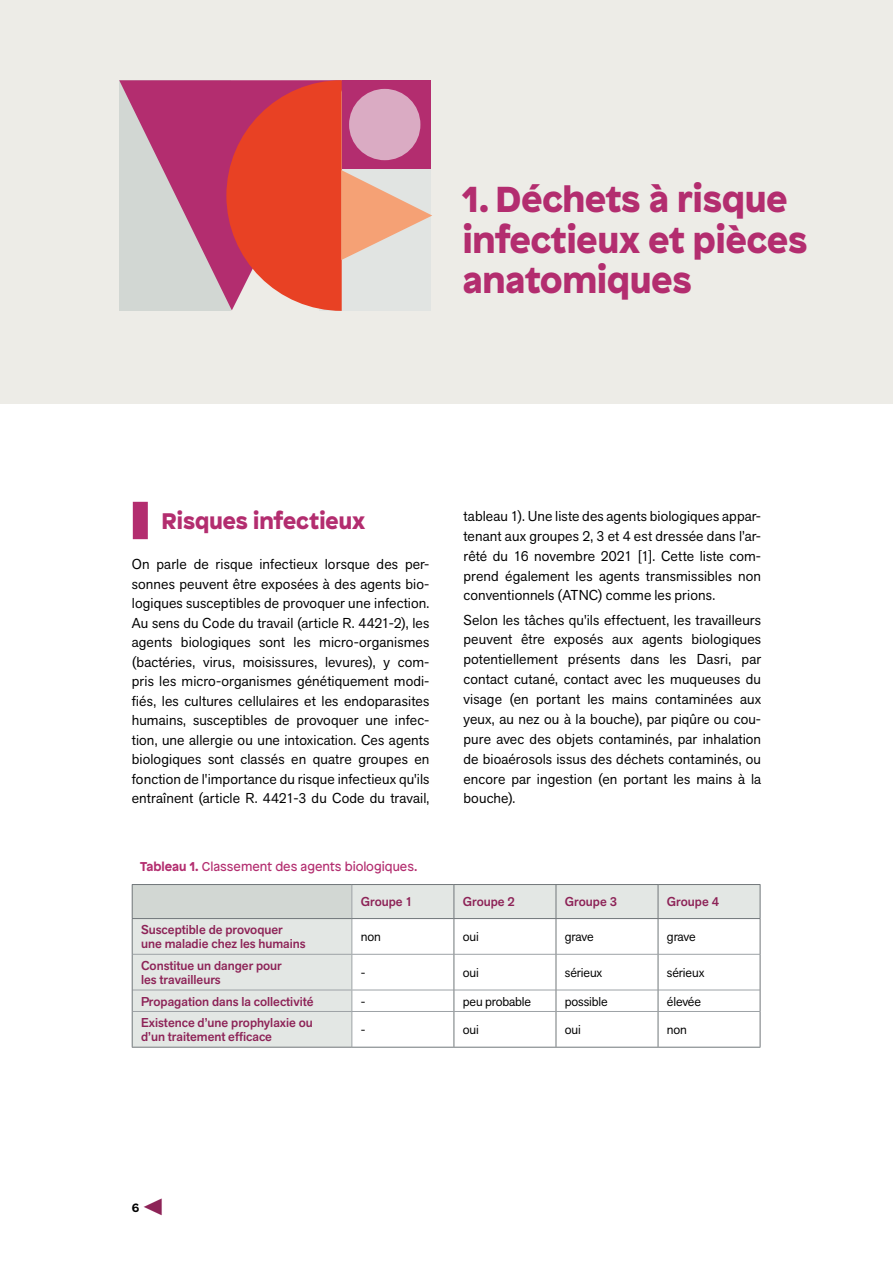
<style>
.page{position:relative;width:893px;height:1263px;background:#fff}
.page>*{position:absolute;margin:0;border:0;box-sizing:border-box;transform-origin:0 0}
.t1{font:900 36px/40.5px "Patron";color:#b32d6f}
.t2{font:900 22.5px "Patron";color:#b32d6f}
.t3{font:14.25px/19.8px "Akzid Grtsk Next";letter-spacing:.01em;color:#000;text-align:justify}
.t4{font:500 12.75px/14.2px "Akzid Grtsk Next";color:#8d2357}
.t5{font:12.75px "Akzid Grtsk Next";letter-spacing:-.01em;color:#000}
.t6{font:12.75px "Patron";color:#b32d6f}
.t7{font:700 12px "Patron";color:#000}
.s1{font-weight:700}
.s2{color:#8d2357}
</style>
<div class="page">
<div style="left:0;top:0;width:893px;height:404px;background:#edece7"></div>
<svg style="left:119px;top:80px;width:107px;height:230px;background:#c386a3"></svg>
<svg style="left:226px;top:80px;width:206px;height:231px"></svg>
<div style="left:133px;top:502px;width:15px;height:37px;background:#b32d6f"></div>
<svg style="left:133px;top:885px;width:627px;height:162px"></svg>
<hr style="left:351px;top:885px;width:1px;height:33px;background:#9da2a6">
<hr style="left:351px;top:919px;width:1px;height:35px;background:#9da2a6">
<hr style="left:133px;top:954px;width:219px;height:1px;background:#9da2a6">
<hr style="left:352px;top:954px;width:102px;height:1px;background:#9da2a6">
<hr style="left:351px;top:955px;width:1px;height:35px;background:#9da2a6">
<hr style="left:454px;top:954px;width:102px;height:1px;background:#9da2a6">
<hr style="left:556px;top:954px;width:102px;height:1px;background:#9da2a6">
<hr style="left:658px;top:954px;width:102px;height:1px;background:#9da2a6">
<hr style="left:133px;top:990px;width:219px;height:1px;background:#9da2a6">
<hr style="left:352px;top:990px;width:102px;height:1px;background:#9da2a6">
<svg style="left:351px;top:990px;width:1px;height:21px"></svg>
<hr style="left:454px;top:990px;width:102px;height:1px;background:#9da2a6">
<hr style="left:556px;top:990px;width:102px;height:1px;background:#9da2a6">
<hr style="left:658px;top:990px;width:102px;height:1px;background:#9da2a6">
<hr style="left:133px;top:1011px;width:219px;height:1px;background:#9da2a6">
<hr style="left:352px;top:1011px;width:102px;height:1px;background:#9da2a6">
<hr style="left:351px;top:1012px;width:1px;height:35px;background:#9da2a6">
<hr style="left:454px;top:1011px;width:102px;height:1px;background:#9da2a6">
<hr style="left:556px;top:1011px;width:102px;height:1px;background:#9da2a6">
<hr style="left:658px;top:1011px;width:102px;height:1px;background:#9da2a6">
<hr style="left:132px;top:884px;width:220px;height:1px;background:#71777a">
<hr style="left:132px;top:885px;width:1px;height:33px;background:#71777a">
<hr style="left:352px;top:884px;width:102px;height:1px;background:#71777a">
<hr style="left:454px;top:884px;width:102px;height:1px;background:#71777a">
<hr style="left:454px;top:885px;width:1px;height:33px;background:#71777a">
<hr style="left:556px;top:884px;width:102px;height:1px;background:#71777a">
<hr style="left:556px;top:885px;width:1px;height:33px;background:#71777a">
<hr style="left:658px;top:884px;width:102px;height:1px;background:#71777a">
<hr style="left:658px;top:885px;width:1px;height:33px;background:#71777a">
<hr style="left:760px;top:885px;width:1px;height:33px;background:#71777a">
<hr style="left:132px;top:918px;width:220px;height:1px;background:#71777a">
<hr style="left:352px;top:918px;width:102px;height:1px;background:#71777a">
<hr style="left:454px;top:918px;width:102px;height:1px;background:#71777a">
<hr style="left:556px;top:918px;width:102px;height:1px;background:#71777a">
<hr style="left:658px;top:918px;width:102px;height:1px;background:#71777a">
<hr style="left:132px;top:919px;width:1px;height:35px;background:#71777a">
<hr style="left:454px;top:919px;width:1px;height:35px;background:#71777a">
<hr style="left:556px;top:919px;width:1px;height:35px;background:#71777a">
<hr style="left:658px;top:919px;width:1px;height:35px;background:#71777a">
<hr style="left:760px;top:919px;width:1px;height:35px;background:#71777a">
<hr style="left:132px;top:954px;width:1px;height:36px;background:#71777a">
<hr style="left:454px;top:954px;width:1px;height:36px;background:#71777a">
<hr style="left:556px;top:954px;width:1px;height:36px;background:#71777a">
<hr style="left:658px;top:954px;width:1px;height:36px;background:#71777a">
<hr style="left:760px;top:954px;width:1px;height:36px;background:#71777a">
<svg style="left:132px;top:990px;width:1px;height:21px"></svg>
<svg style="left:454px;top:990px;width:1px;height:21px"></svg>
<svg style="left:556px;top:990px;width:1px;height:21px"></svg>
<svg style="left:658px;top:991px;width:1px;height:20px"></svg>
<svg style="left:760px;top:990px;width:1px;height:21px"></svg>
<hr style="left:132px;top:1011px;width:1px;height:36px;background:#71777a">
<hr style="left:454px;top:1011px;width:1px;height:36px;background:#71777a">
<hr style="left:556px;top:1011px;width:1px;height:36px;background:#71777a">
<hr style="left:658px;top:1011px;width:1px;height:36px;background:#71777a">
<hr style="left:760px;top:1011px;width:1px;height:36px;background:#71777a">
<hr style="left:132px;top:1047px;width:220px;height:1px;background:#71777a">
<hr style="left:352px;top:1047px;width:102px;height:1px;background:#71777a">
<hr style="left:454px;top:1047px;width:102px;height:1px;background:#71777a">
<hr style="left:556px;top:1047px;width:102px;height:1px;background:#71777a">
<hr style="left:658px;top:1047px;width:102px;height:1px;background:#71777a">
<h1 class="t1" style="left:463px;top:176px;width:346px">1. Déchets à risque infectieux et pièces anatomiques</h1>
<h2 class="t2" style="left:162px;top:502px;width:205px">Risques infectieux</h2>
<p class="t3" style="left:132px;top:554px;width:299px">On parle de risque infectieux lorsque des per&shy;sonnes peuvent être exposées à des agents bio&shy;logiques susceptibles de provoquer une infection.<br>Au sens du Code du travail (article R. 4421-2), les agents biologiques sont les micro-organismes (bactéries, virus, moisissures, levures), y com&shy;pris les micro-organismes génétiquement modi&shy;fiés, les cultures cellulaires et les endoparasites humains, susceptibles de provoquer une infec&shy;tion, une allergie ou une intoxication. Ces agents biologiques sont classés en quatre groupes en fonction de l'importance du risque infectieux qu'ils entraînent (article R. 4421-3 du Code du travail,</p>
<p class="t3" style="left:463px;top:506px;width:299px">tableau 1). Une liste des agents biologiques appar&shy;tenant aux groupes 2, 3 et 4 est dressée dans l’ar&shy;rêté du 16 novembre 2021 [1]. Cette liste com&shy;prend également les agents transmissibles non conventionnels (ATNC) comme les prions.</p>
<p class="t3" style="left:463px;top:610px;width:299px">Selon les tâches qu'ils effectuent, les travailleurs peuvent être exposés aux agents biologiques potentiellement présents dans les Dasri, par contact cutané, contact avec les muqueuses du visage (en portant les mains contaminées aux yeux, au nez ou à la bouche), par piqûre ou cou&shy;pure avec des objets contaminés, par inhalation de bioaérosols issus des déchets contaminés, ou encore par ingestion (en portant les mains à la bouche).</p>
<p class="t6" style="left:140px;top:857px;width:279px"><span class="s1">Tableau 1.</span> Classement des agents biologiques.</p>
<p class="t4" style="left:361px;top:895px;width:54px">Groupe 1</p>
<p class="t4" style="left:463px;top:895px;width:54px">Groupe 2</p>
<p class="t4" style="left:565px;top:895px;width:54px">Groupe 3</p>
<p class="t4" style="left:667px;top:895px;width:54px">Groupe 4</p>
<p class="t4" style="left:141px;top:922px;width:166px">Susceptible de provoquer une maladie chez les humains</p>
<p class="t5" style="left:361px;top:928px;width:22px">non</p>
<p class="t5" style="left:463px;top:928px;width:18px">oui</p>
<p class="t5" style="left:565px;top:928px;width:30px">grave</p>
<p class="t5" style="left:667px;top:928px;width:30px">grave</p>
<p class="t4" style="left:141px;top:958px;width:142px">Constitue un danger pour les travailleurs</p>
<p class="t5" style="left:361px;top:964px;width:6px">-</p>
<p class="t5" style="left:463px;top:964px;width:18px">oui</p>
<p class="t5" style="left:565px;top:964px;width:39px">sérieux</p>
<p class="t5" style="left:667px;top:964px;width:39px">sérieux</p>
<p class="t4" style="left:141px;top:994px;width:174px">Propagation dans la collectivité</p>
<p class="t5" style="left:361px;top:993px;width:6px">-</p>
<p class="t5" style="left:463px;top:993px;width:70px">peu probable</p>
<p class="t5" style="left:565px;top:993px;width:44px">possible</p>
<p class="t5" style="left:667px;top:993px;width:36px">élevée</p>
<p class="t4" style="left:141px;top:1015px;width:173px">Existence d’une prophylaxie ou d’un traitement efficace</p>
<p class="t5" style="left:361px;top:1021px;width:6px">-</p>
<p class="t5" style="left:463px;top:1021px;width:18px">oui</p>
<p class="t5" style="left:565px;top:1021px;width:18px">oui</p>
<p class="t5" style="left:667px;top:1021px;width:22px">non</p>
<p class="t7" style="left:132px;top:1198px;width:34px">6 <span class="s2">▼</span></p>
</div>
